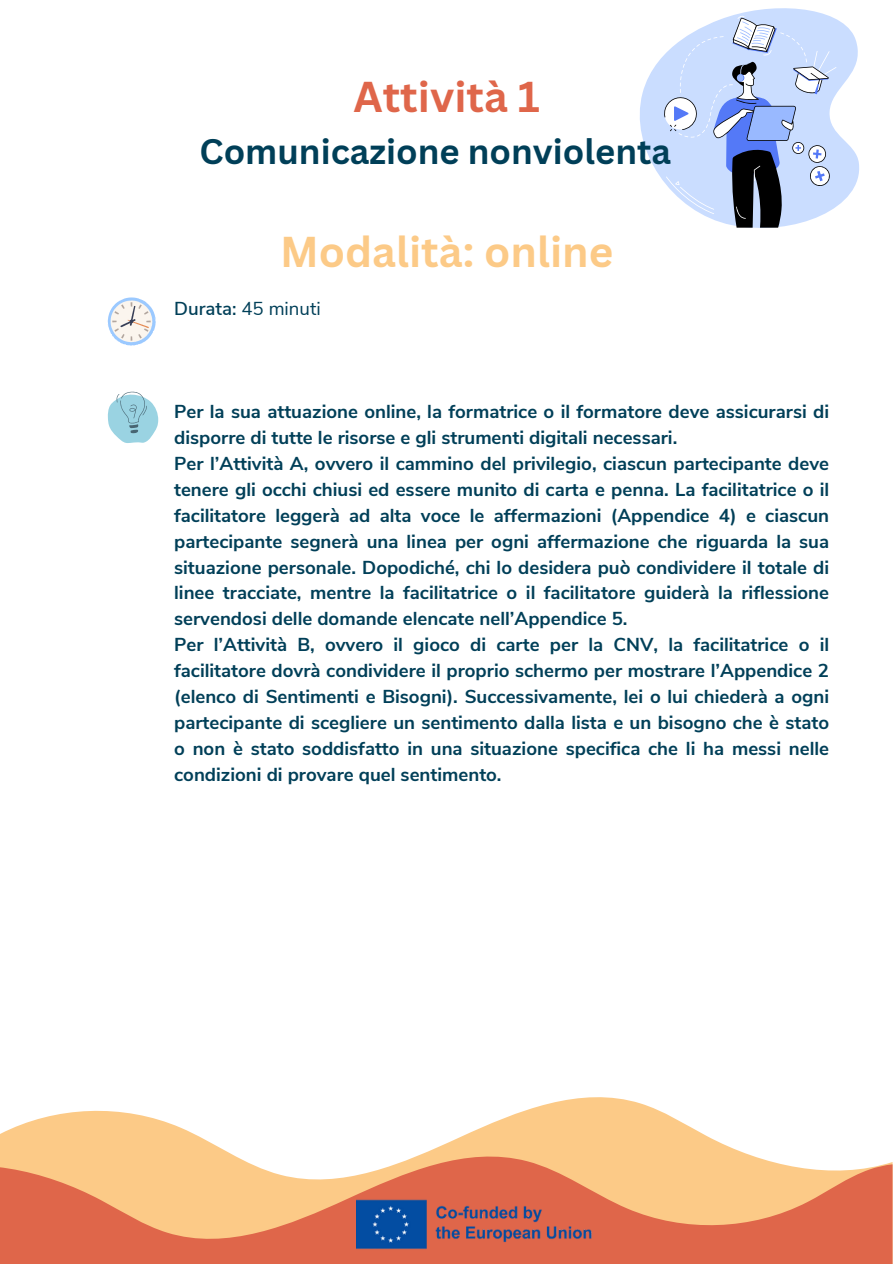
<style>
.page{position:relative;width:893px;height:1264px;background:#fff}
.page>*{position:absolute;margin:0;border:0;box-sizing:border-box;transform-origin:0 0}
.t1{font:700 42px "Canva Sans";color:#fcca87}
.t2{font:700 42px "Canva Sans";color:#df664a}
.t3{font:700 34.5px "Canva Sans";color:#003f58}
.t4{font:700 18.75px/25.8px "Nunito Sans";color:#003f58}
.t5{font:18.75px "Nunito Sans";color:#003f58}
.s1{font-weight:600}
</style>
<div class="page">
<svg style="left:0;top:1097px;width:725px;height:48px"></svg>
<svg style="left:0;top:1145px;width:892px;height:118px;background:#ee9e73"></svg>
<img style="left:356px;top:1197px;width:238px;height:54px">
<svg style="left:108px;top:297px;width:48px;height:48px"></svg>
<svg style="left:639px;top:8px;width:220px;height:199px"></svg>
<svg style="left:664px;top:15px;width:172px;height:213px;background:#b3c2e1"></svg>
<svg style="left:108px;top:391px;width:50px;height:52px"></svg>
<h1 class="t2" style="left:353px;top:67px;width:188px">Attività 1</h1>
<h2 class="t3" style="left:199px;top:127px;width:473px">Comunicazione nonviolenta</h2>
<h1 class="t1" style="left:280px;top:222px;width:335px">Modalità: online</h1>
<p class="t5" style="left:174px;top:296px;width:148px"><span class="s1">Durata:</span> 45 minuti</p>
<p class="t4" style="left:174px;top:399px;width:656px">Per la sua attuazione online, la formatrice o il formatore deve assicurarsi di disporre di tutte le risorse e gli strumenti digitali necessari.<br>Per l’Attività A, ovvero il cammino del privilegio, ciascun partecipante deve tenere gli occhi chiusi ed essere munito di carta e penna. La facilitatrice o il facilitatore leggerà ad alta voce le affermazioni (Appendice 4) e ciascun partecipante segnerà una linea per ogni affermazione che riguarda la sua situazione personale. Dopodiché, chi lo desidera può condividere il totale di linee tracciate, mentre la facilitatrice o il facilitatore guiderà la riflessione servendosi delle domande elencate nell’Appendice 5.<br>Per l’Attività B, ovvero il gioco di carte per la CNV, la facilitatrice o il facilitatore dovrà condividere il proprio schermo per mostrare l’Appendice 2 (elenco di Sentimenti e Bisogni). Successivamente, lei o lui chiederà a ogni partecipante di scegliere un sentimento dalla lista e un bisogno che è stato o non è stato soddisfatto in una situazione specifica che li ha messi nelle condizioni di provare quel sentimento.</p>
</div>
